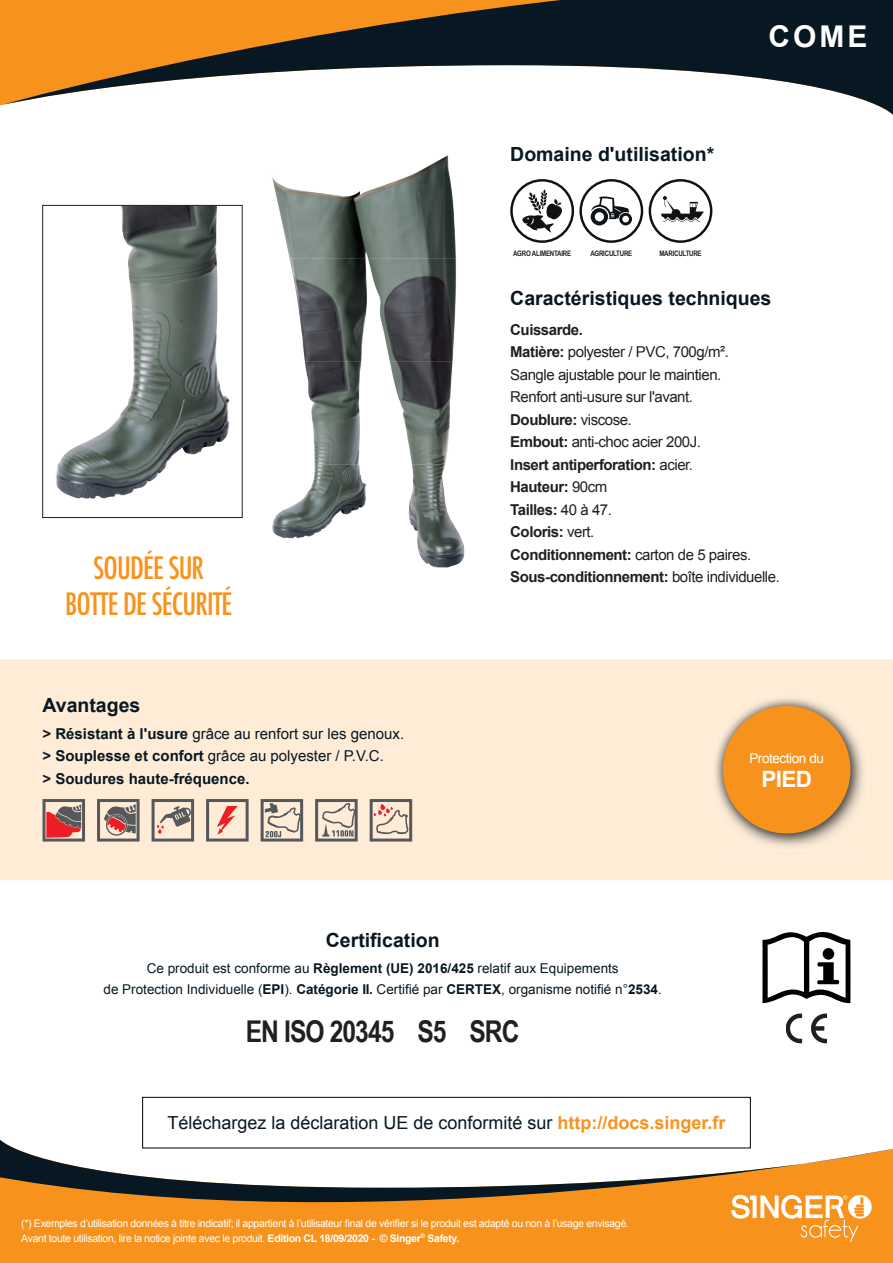
<style>
.page{position:relative;width:893px;height:1263px;background:#fff}
.page>*{position:absolute;margin:0;border:0;box-sizing:border-box;transform-origin:0 0}
.t1{font:500 condensed 30px/36px "Futura";letter-spacing:-.03em;color:#f7931d;text-align:center}
.t2{font:700 30px "Arial Narrow";letter-spacing:-.03em;color:#231f20}
.t3{font:700 30px "Arial";color:#fff}
.t4{font:700 22.5px "Arial";color:#fff}
.t5{font:700 19.5px "Arial";color:#071822}
.t6{font:18px "Arial";color:#071822}
.t7{font:15px/22.5px "Arial";letter-spacing:-.03em;color:#231f20}
.t8{font:700 15px/22.5px "Arial";color:#071822}
.t9{font:13.5px/21px "Arial";color:#071822;text-align:center}
.t10{font:13.5px "Arial";letter-spacing:-.03em;color:#fff}
.t11{font:10.5px/15px "Arial";letter-spacing:-.03em;color:#fff}
.t12{font:700 7.5px "Arial Narrow";letter-spacing:-.03em;color:#231f20}
.s1{font-weight:400}
.s2{font-weight:700}
.s3{font-weight:700;color:#f7931d}
</style>
<div class="page">
<svg style="left:0;top:0;width:893px;height:115px"></svg>
<div style="left:0;top:659px;width:893px;height:221px;background:#feecd7"></div>
<div style="left:0;top:1250px;width:893px;height:13px;background:#f7931d"></div>
<svg style="left:0;top:1140px;width:893px;height:110px;fill:#f7931d"></svg>
<div style="left:142px;top:1097px;width:608px;height:51px;border:1px solid #000"></div>
<svg style="left:43px;top:799px;width:42px;height:42px;background:#ab6d6a"></svg>
<svg style="left:97px;top:799px;width:43px;height:42px;background:#a58e87"></svg>
<svg style="left:152px;top:799px;width:42px;height:42px;background:#b9ada2"></svg>
<svg style="left:206px;top:799px;width:43px;height:42px;background:#d2afa2"></svg>
<svg style="left:261px;top:799px;width:42px;height:42px;background:#b9aea3"></svg>
<svg style="left:315px;top:799px;width:43px;height:42px;background:#bbb1a5"></svg>
<svg style="left:370px;top:799px;width:42px;height:42px;background:#c6b3a7"></svg>
<svg style="left:731px;top:1195px;width:141px;height:47px"></svg>
<img style="left:712px;top:695px;width:155px;height:155px">
<img style="left:713px;top:696px;width:147px;height:147px">
<div style="left:723px;top:706px;width:127px;height:127px;background:#f7931d;border-radius:50%"></div>
<svg style="left:522px;top:189px;width:40px;height:43px"></svg>
<div style="left:510px;top:179px;width:64px;height:64px;border:2px solid #0f1214;border-radius:50%"></div>
<svg style="left:591px;top:196px;width:41px;height:29px"></svg>
<div style="left:579px;top:179px;width:64px;height:64px;border:2px solid #0f1214;border-radius:50%"></div>
<svg style="left:661px;top:196px;width:43px;height:27px"></svg>
<div style="left:649px;top:179px;width:63px;height:64px;border:2px solid #0f1214;border-radius:50%"></div>
<svg style="left:762px;top:932px;width:88px;height:71px"></svg>
<div style="left:823px;top:948px;width:11px;height:12px;background:#000001;border-radius:50%"></div>
<svg style="left:811px;top:1013px;width:16px;height:30px"></svg>
<svg style="left:786px;top:1013px;width:16px;height:30px"></svg>
<img style="left:56px;top:207px;width:174px;height:292px">
<div style="left:43px;top:205px;width:199px;height:313px;border:1px solid #231f20"></div>
<img style="left:272px;top:155px;width:184px;height:103px">
<img style="left:289px;top:258px;width:167px;height:104px">
<img style="left:305px;top:361px;width:148px;height:104px">
<img style="left:409px;top:464px;width:56px;height:103px">
<h1 class="t1" style="left:65px;top:550px;width:169px">SOUDÉE SUR<br>BOTTE DE SÉCURITÉ</h1>
<h3 class="t5" style="left:43px;top:692px;width:99px">Avantages</h3>
<p class="t8" style="left:43px;top:723px;width:363px">&gt; Résistant à l'usure <span class="s1">grâce au renfort sur les genoux. </span>&gt; Souplesse et confort <span class="s1">grâce au polyester / P.V.C.<br></span>&gt; Soudures haute-fréquence.</p>
<h3 class="t5" style="left:510px;top:141px;width:206px">Domaine d'utilisation*</h3>
<h1 class="t3" style="left:768px;top:17px;width:100px">COME</h1>
<p class="t12" style="left:513px;top:247px;width:60px">AGRO ALIMENTAIRE</p>
<p class="t12" style="left:590px;top:247px;width:44px">AGRICULTURE</p>
<p class="t12" style="left:659px;top:247px;width:44px">MARICULTURE</p>
<h3 class="t5" style="left:510px;top:286px;width:263px">Caractéristiques techniques</h3>
<p class="t7" style="left:510px;top:318px;width:271px"><span class="s2">Cuissarde.<br>Matière:</span> polyester / PVC, 700g/m².<br>Sangle ajustable pour le maintien.<br>Renfort anti-usure sur l'avant.<br><span class="s2">Doublure:</span> viscose.<br><span class="s2">Embout:</span> anti-choc acier 200J.<br><span class="s2">Insert antiperforation:</span> acier.<br><span class="s2">Hauteur:</span> 90cm<br><span class="s2">Tailles:</span> 40 à 47.<br><span class="s2">Coloris:</span> vert.<br><span class="s2">Conditionnement:</span> carton de 5 paires.<br><span class="s2">Sous-conditionnement:</span> boîte individuelle.</p>
<p class="t10" style="left:749px;top:749px;width:76px">Protection du</p>
<h2 class="t4" style="left:761px;top:764px;width:52px">PIED</h2>
<h3 class="t5" style="left:326px;top:928px;width:115px">Certification</h3>
<p class="t9" style="left:104px;top:957px;width:560px">Ce produit est conforme au <span class="s2">Règlement (UE) 2016/425</span> relatif aux Equipements<br>de Protection Individuelle (<span class="s2">EPI</span>). <span class="s2">Catégorie II.</span> Certifié par <span class="s2">CERTEX</span>, organisme notifié n°<span class="s2">2534</span>.</p>
<h1 class="t2" style="left:246px;top:1009px;width:275px">EN ISO 20345 S5 SRC</h1>
<p class="t6" style="left:167px;top:1111px;width:560px">Téléchargez la déclaration UE de conformité sur <span class="s3">http://docs.singer.fr</span></p>
<p class="t11" style="left:21px;top:1215px;width:609px">(*) Exemples d’utilisation données à titre indicatif; il appartient à l’utilisateur final de vérifier si le produit est adapté ou non à l’usage envisagé.<br>Avant toute utilisation, lire la notice jointe avec le produit. <span class="s2">Edition CL 18/09/2020 - © Singer</span><sup>®</sup> <span class="s2">Safety.</span></p>
</div>
